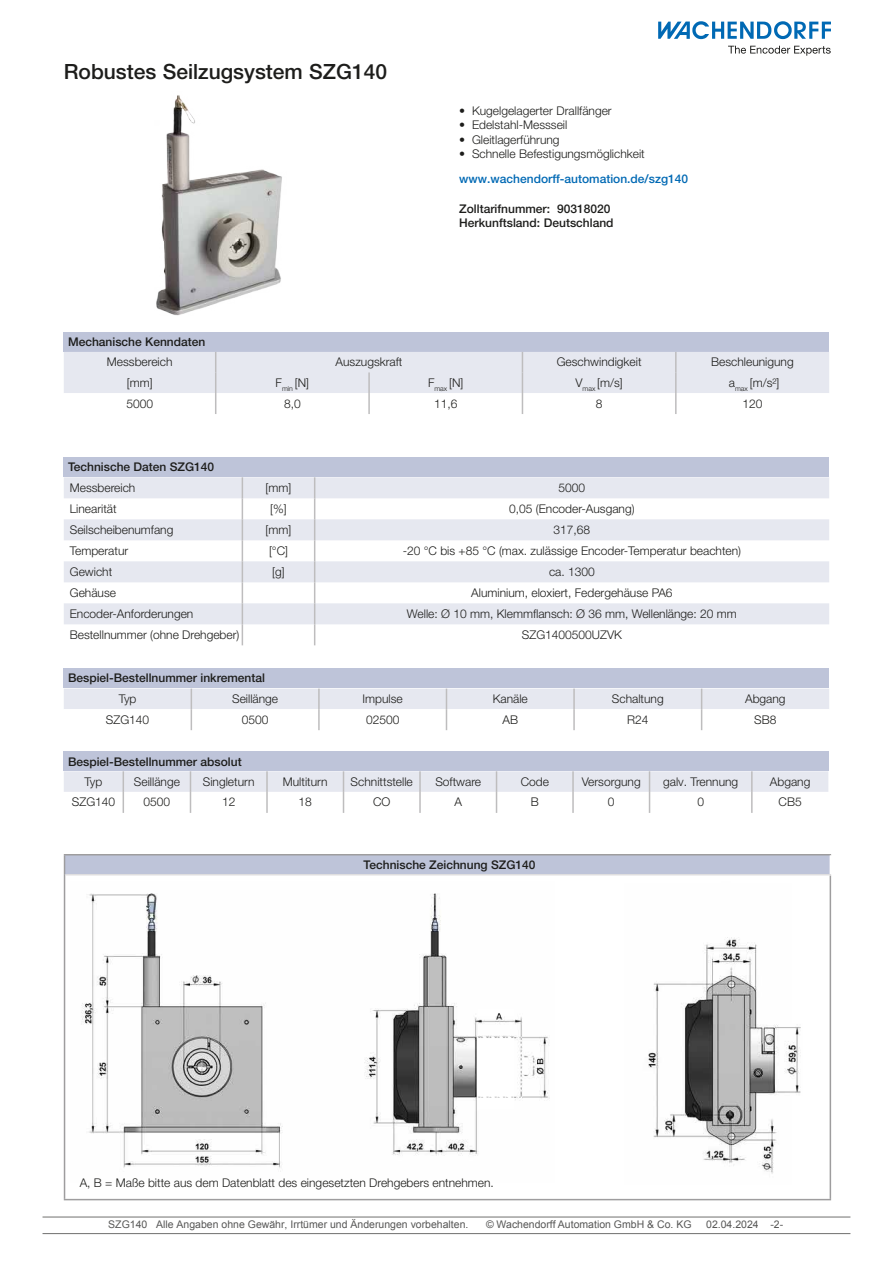
<style>
.page{position:relative;width:893px;height:1263px;background:#fff}
.page>*{position:absolute;margin:0;border:0;box-sizing:border-box;transform-origin:0 0}
.t1{font:500 21px "Helvetica Neue LT Pro";color:#1d1d1b}
.t2{font:300 12px "Helvetica Neue LT Pro";color:#1d1d1b}
.t3{font:500 12px/14.4px "Helvetica Neue LT Pro";color:#1d1d1b}
.t4{font:500 12px "Helvetica Neue LT Pro";color:#0069b4}
.t5{font:10.5px "Arial";color:#575756}
</style>
<div class="page">
<hr style="left:43px;top:1217px;width:807px;height:1px;background:#70706f">
<hr style="left:43px;top:1233px;width:807px;height:1px;background:#70706f">
<svg style="left:658px;top:21px;width:173px;height:18px"></svg>
<svg style="left:728px;top:46px;width:103px;height:10px"></svg>
<svg style="left:64px;top:477px;width:765px;height:147px;fill:#e6e8f0"></svg>
<svg style="left:242px;top:477px;width:1px;height:168px"></svg>
<svg style="left:314px;top:477px;width:1px;height:168px"></svg>
<div style="left:64px;top:457px;width:765px;height:20px;background:#bec4d9"></div>
<div style="left:64px;top:332px;width:765px;height:20px;background:#bec4d9"></div>
<svg style="left:64px;top:352px;width:765px;height:62px"></svg>
<hr style="left:675px;top:393px;width:2px;height:21px;background:#bebdbe">
<div style="left:65px;top:855px;width:765px;height:20px;background:#bec4d9"></div>
<hr style="left:64px;top:854px;width:767px;height:1px;background:#9e9d9e">
<svg style="left:64px;top:855px;width:1px;height:20px"></svg>
<hr style="left:64px;top:875px;width:1px;height:324px;background:#9e9d9e">
<hr style="left:830px;top:875px;width:1px;height:324px;background:#9e9d9e">
<hr style="left:64px;top:1199px;width:767px;height:1px;background:#9e9d9e">
<hr style="left:65px;top:874px;width:766px;height:1px;background:#dfdedf">
<img style="left:81px;top:893px;width:720px;height:281px">
<img style="left:156px;top:95px;width:126px;height:221px">
<svg style="left:64px;top:689px;width:765px;height:41px"></svg>
<div style="left:64px;top:668px;width:765px;height:20px;background:#bec4d9"></div>
<div style="left:64px;top:751px;width:765px;height:20px;background:#bec4d9"></div>
<svg style="left:64px;top:771px;width:764px;height:42px"></svg>
<hr style="left:751px;top:792px;width:2px;height:21px;background:#bebdbe">
<h1 class="t1" style="left:64px;top:59px;width:325px">Robustes Seilzugsystem SZG140</h1>
<p class="t2" style="left:459px;top:103px;width:154px">• Kugelgelagerter Drallfänger</p>
<p class="t2" style="left:459px;top:118px;width:110px">• Edelstahl-Messseil</p>
<p class="t2" style="left:459px;top:132px;width:102px">• Gleitlagerführung</p>
<p class="t2" style="left:459px;top:146px;width:187px">• Schnelle Befestigungsmöglichkeit</p>
<p class="t4" style="left:459px;top:171px;width:230px">www.wachendorff-automation.de/szg140</p>
<p class="t3" style="left:459px;top:201px;width:156px">Zolltarifnummer: 90318020<br>Herkunftsland: Deutschland</p>
<p class="t3" style="left:68px;top:334px;width:139px">Mechanische Kenndaten</p>
<p class="t2" style="left:107px;top:355px;width:67px">Messbereich</p>
<p class="t2" style="left:336px;top:355px;width:68px">Auszugskraft</p>
<p class="t2" style="left:557px;top:355px;width:86px">Geschwindigkeit</p>
<p class="t2" style="left:711px;top:355px;width:84px">Beschleunigung</p>
<p class="t2" style="left:127px;top:375px;width:27px">[mm]</p>
<p class="t2" style="left:276px;top:375px;width:35px">F<sub>min</sub> [N]</p>
<p class="t2" style="left:428px;top:375px;width:37px">F<sub>max</sub> [N]</p>
<p class="t2" style="left:575px;top:375px;width:49px">V<sub>max</sub> [m/s]</p>
<p class="t2" style="left:729px;top:375px;width:52px">a<sub>max</sub> [m/s²]</p>
<p class="t2" style="left:126px;top:396px;width:28px">5000</p>
<p class="t2" style="left:284px;top:396px;width:18px">8,0</p>
<p class="t2" style="left:434px;top:396px;width:25px">11,6</p>
<p class="t2" style="left:596px;top:396px;width:8px">8</p>
<p class="t2" style="left:742px;top:396px;width:22px">120</p>
<p class="t3" style="left:68px;top:460px;width:148px">Technische Daten SZG140</p>
<p class="t2" style="left:70px;top:480px;width:67px">Messbereich</p>
<p class="t2" style="left:266px;top:480px;width:27px">[mm]</p>
<p class="t2" style="left:559px;top:480px;width:28px">5000</p>
<p class="t2" style="left:70px;top:501px;width:48px">Linearität</p>
<p class="t2" style="left:270px;top:501px;width:18px">[%]</p>
<p class="t2" style="left:509px;top:501px;width:127px">0,05 (Encoder-Ausgang)</p>
<p class="t2" style="left:70px;top:522px;width:105px">Seilscheibenumfang</p>
<p class="t2" style="left:266px;top:522px;width:27px">[mm]</p>
<p class="t2" style="left:554px;top:522px;width:38px">317,68</p>
<p class="t2" style="left:70px;top:543px;width:60px">Temperatur</p>
<p class="t2" style="left:269px;top:543px;width:21px">[°C]</p>
<p class="t2" style="left:403px;top:543px;width:340px">-20 °C bis +85 °C (max. zulässige Encoder-Temperatur beachten)</p>
<p class="t2" style="left:70px;top:564px;width:44px">Gewicht</p>
<p class="t2" style="left:272px;top:564px;width:14px">[g]</p>
<p class="t2" style="left:549px;top:564px;width:47px">ca. 1300</p>
<p class="t2" style="left:70px;top:585px;width:48px">Gehäuse</p>
<p class="t2" style="left:471px;top:585px;width:203px">Aluminium, eloxiert, Federgehäuse PA6</p>
<p class="t2" style="left:70px;top:606px;width:125px">Encoder-Anforderungen</p>
<p class="t2" style="left:407px;top:606px;width:331px">Welle: Ø 10 mm, Klemmflansch: Ø 36 mm, Wellenlänge: 20 mm</p>
<p class="t2" style="left:70px;top:627px;width:171px">Bestellnummer (ohne Drehgeber)</p>
<p class="t2" style="left:522px;top:627px;width:102px">SZG1400500UZVK</p>
<p class="t3" style="left:68px;top:671px;width:198px">Bespiel-Bestellnummer inkremental</p>
<p class="t2" style="left:119px;top:691px;width:19px">Typ</p>
<p class="t2" style="left:232px;top:691px;width:48px">Seillänge</p>
<p class="t2" style="left:363px;top:691px;width:42px">Impulse</p>
<p class="t2" style="left:493px;top:691px;width:37px">Kanäle</p>
<p class="t2" style="left:612px;top:691px;width:53px">Schaltung</p>
<p class="t2" style="left:745px;top:691px;width:42px">Abgang</p>
<p class="t2" style="left:106px;top:712px;width:45px">SZG140</p>
<p class="t2" style="left:242px;top:712px;width:28px">0500</p>
<p class="t2" style="left:366px;top:712px;width:35px">02500</p>
<p class="t2" style="left:502px;top:712px;width:17px">AB</p>
<p class="t2" style="left:627px;top:712px;width:23px">R24</p>
<p class="t2" style="left:754px;top:712px;width:24px">SB8</p>
<p class="t3" style="left:68px;top:754px;width:175px">Bespiel-Bestellnummer absolut</p>
<p class="t2" style="left:85px;top:774px;width:19px">Typ</p>
<p class="t2" style="left:134px;top:774px;width:48px">Seillänge</p>
<p class="t2" style="left:203px;top:774px;width:53px">Singleturn</p>
<p class="t2" style="left:283px;top:774px;width:46px">Multiturn</p>
<p class="t2" style="left:351px;top:774px;width:64px">Schnittstelle</p>
<p class="t2" style="left:435px;top:774px;width:47px">Software</p>
<p class="t2" style="left:521px;top:774px;width:30px">Code</p>
<p class="t2" style="left:582px;top:774px;width:60px">Versorgung</p>
<p class="t2" style="left:663px;top:774px;width:77px">galv. Trennung</p>
<p class="t2" style="left:770px;top:774px;width:42px">Abgang</p>
<p class="t2" style="left:72px;top:795px;width:45px">SZG140</p>
<p class="t2" style="left:144px;top:795px;width:28px">0500</p>
<p class="t2" style="left:222px;top:795px;width:15px">12</p>
<p class="t2" style="left:299px;top:795px;width:15px">18</p>
<p class="t2" style="left:373px;top:795px;width:19px">CO</p>
<p class="t2" style="left:454px;top:795px;width:9px">A</p>
<p class="t2" style="left:531px;top:795px;width:10px">B</p>
<p class="t2" style="left:608px;top:795px;width:8px">0</p>
<p class="t2" style="left:697px;top:795px;width:8px">0</p>
<p class="t2" style="left:778px;top:795px;width:25px">CB5</p>
<p class="t3" style="left:364px;top:857px;width:173px">Technische Zeichnung SZG140</p>
<p class="t2" style="left:80px;top:1176px;width:416px">A, B = Maße bitte aus dem Datenblatt des eingesetzten Drehgebers entnehmen.</p>
<p class="t5" style="left:108px;top:1217px;width:362px">SZG140 Alle Angaben ohne Gewähr, Irrtümer und Änderungen vorbehalten.</p>
<p class="t5" style="left:486px;top:1217px;width:207px">© Wachendorff Automation GmbH &amp; Co. KG</p>
<p class="t5" style="left:706px;top:1217px;width:79px">02.04.2024 -2-</p>
</div>
